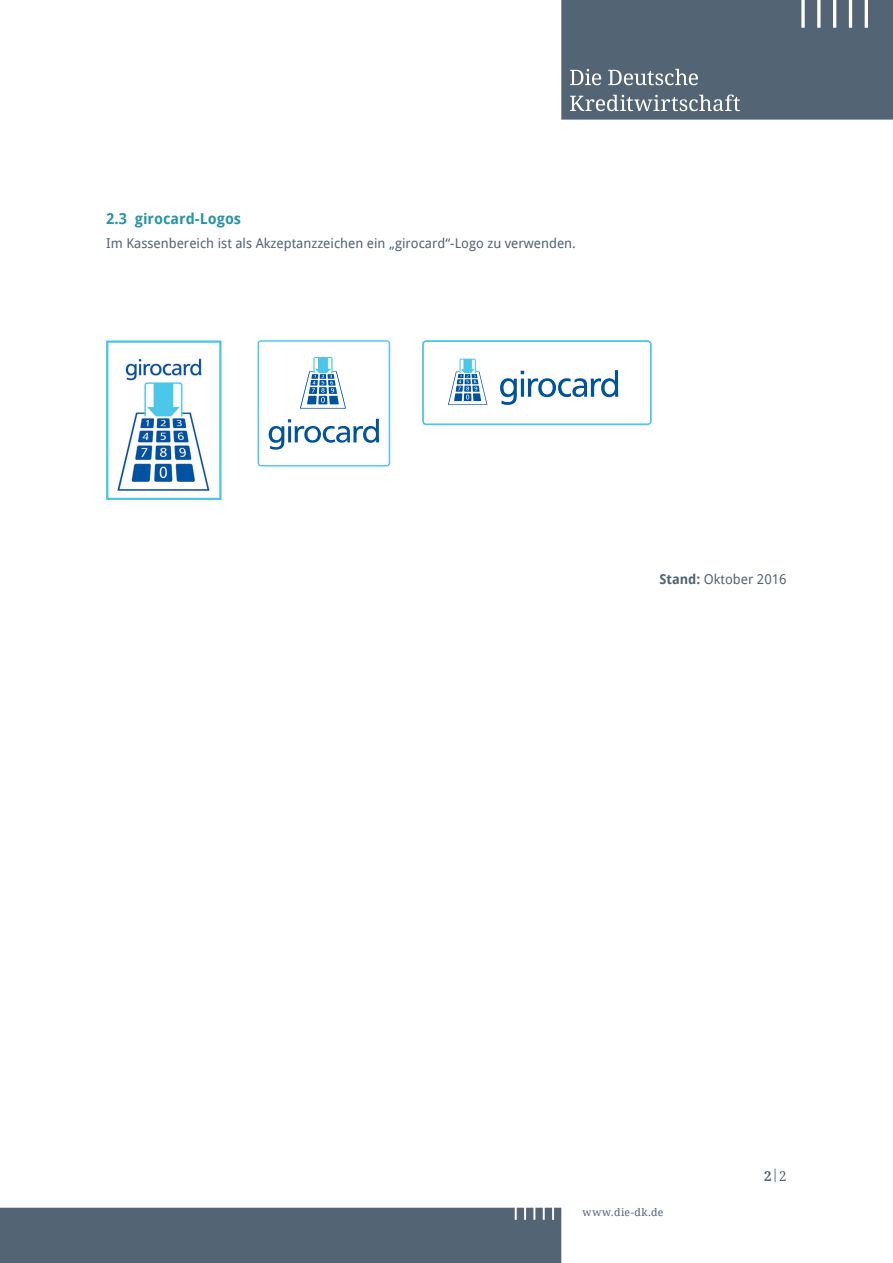
<style>
.page{position:relative;width:893px;height:1263px;background:#fff}
.page>*{position:absolute;margin:0;border:0;box-sizing:border-box;transform-origin:0 0}
.t1{font:700 15px "Droid Sans";color:#2c95a5}
.t2{font:13.5px "Droid Sans";color:#536474}
.t3{font:13.5px "Droid Serif";color:#536474}
.t4{font:10.5px "Droid Serif";letter-spacing:.06em;color:#536474}
.s1{font-weight:700}
</style>
<div class="page">
<div style="left:0;top:1208px;width:561px;height:55px;background:#536474"></div>
<svg style="left:561px;top:0;width:332px;height:120px;background:#5b6b7a"></svg>
<svg style="left:258px;top:340px;width:132px;height:126px"></svg>
<img style="left:106px;top:340px;width:116px;height:159px">
<svg style="left:422px;top:340px;width:230px;height:85px"></svg>
<p class="t1" style="left:106px;top:208px;width:136px">2.3 girocard-Logos</p>
<p class="t2" style="left:106px;top:234px;width:471px">Im Kassenbereich ist als Akzeptanzzeichen ein „girocard“-Logo zu verwenden.</p>
<p class="t2" style="left:659px;top:570px;width:129px"><span class="s1">Stand:</span> Oktober 2016</p>
<p class="t3" style="left:764px;top:1166px;width:24px"><span class="s1">2</span>|2</p>
<p class="t4" style="left:583px;top:1205px;width:82px">www.die-dk.de</p>
</div>
